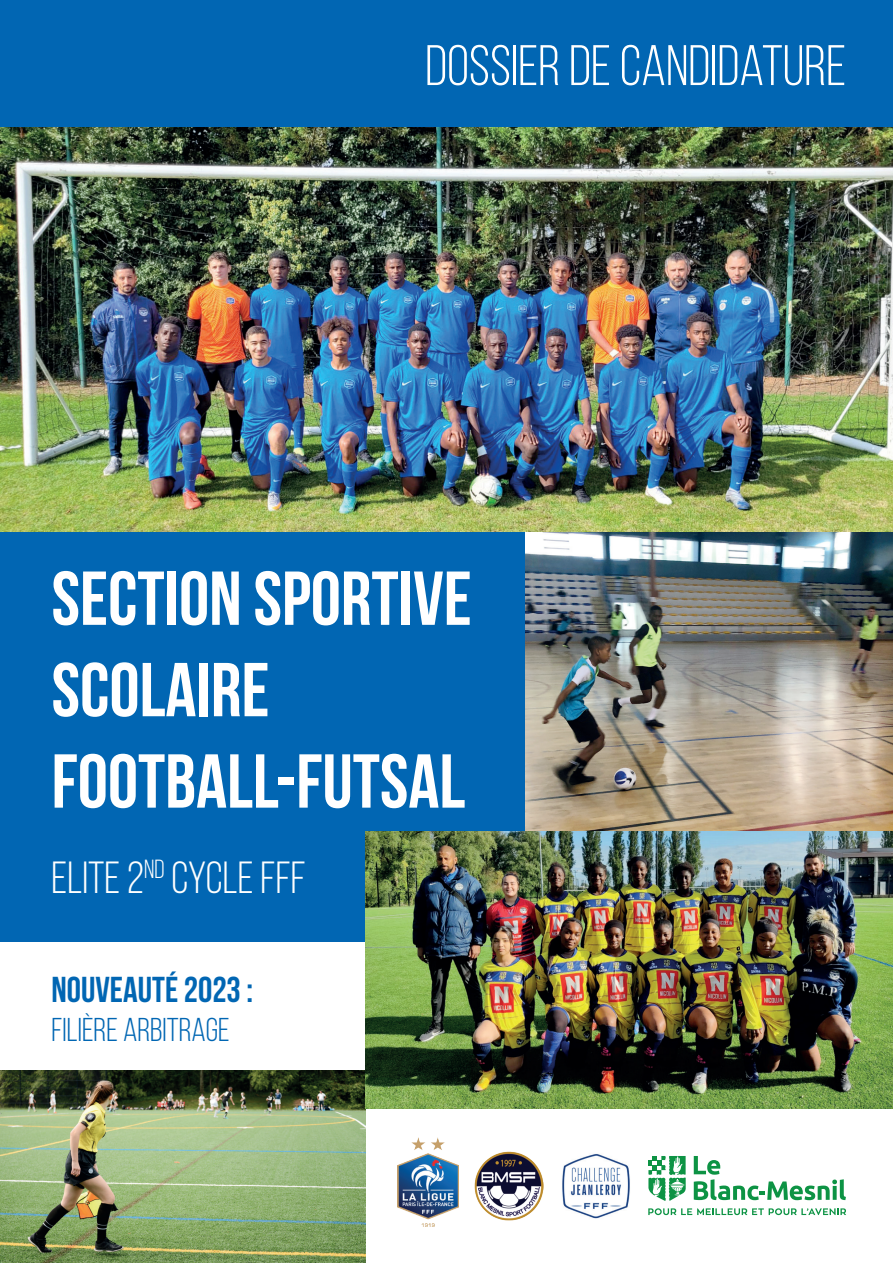
<style>
.page{position:relative;width:893px;height:1263px;background:#fff}
.page>*{position:absolute;margin:0;border:0;box-sizing:border-box;transform-origin:0 0}
.t1{font:700 76.2px/91.3px "Bebas Neue";color:#fff}
.t2{font:57px "Bebas Neue";color:#fff}
.t3{font:45px "Bebas Neue";color:#fff}
.t4{font:700 36px "Bebas Neue";color:#0166b3}
.t5{font:33px "Bebas Neue";color:#0166b3}
</style>
<div class="page">
<img style="left:524px;top:531px;width:369px;height:300px">
<img style="left:0;top:1070px;width:366px;height:193px">
<div style="left:0;top:531px;width:524px;height:411px;background:#0166b3"></div>
<img style="left:366px;top:831px;width:527px;height:278px">
<div style="left:0;top:0;width:893px;height:128px;background:#0166b3"></div>
<img style="left:397px;top:1137px;width:61px;height:90px">
<img style="left:475px;top:1152px;width:68px;height:68px">
<img style="left:562px;top:1154px;width:68px;height:65px">
<svg style="left:648px;top:1156px;width:38px;height:45px"></svg>
<svg style="left:648px;top:1208px;width:198px;height:7px"></svg>
<svg style="left:694px;top:1156px;width:152px;height:44px"></svg>
<img style="left:0;top:128px;width:893px;height:403px">
<p class="t2" style="left:425px;top:35px;width:422px">DOSSIER DE CANDIDATURE</p>
<p class="t1" style="left:52px;top:552px;width:422px">SECTION SPORTIVE<br>SCOLAIRE<br>FOOTBALL-FUTSAL</p>
<p class="t3" style="left:52px;top:853px;width:256px">ELITE 2<sup>ND</sup> CYCLE FFF</p>
<p class="t4" style="left:52px;top:969px;width:203px">NOUVEAUTÉ 2023 :</p>
<p class="t5" style="left:52px;top:1012px;width:180px">FILIÈRE ARBITRAGE</p>
</div>
